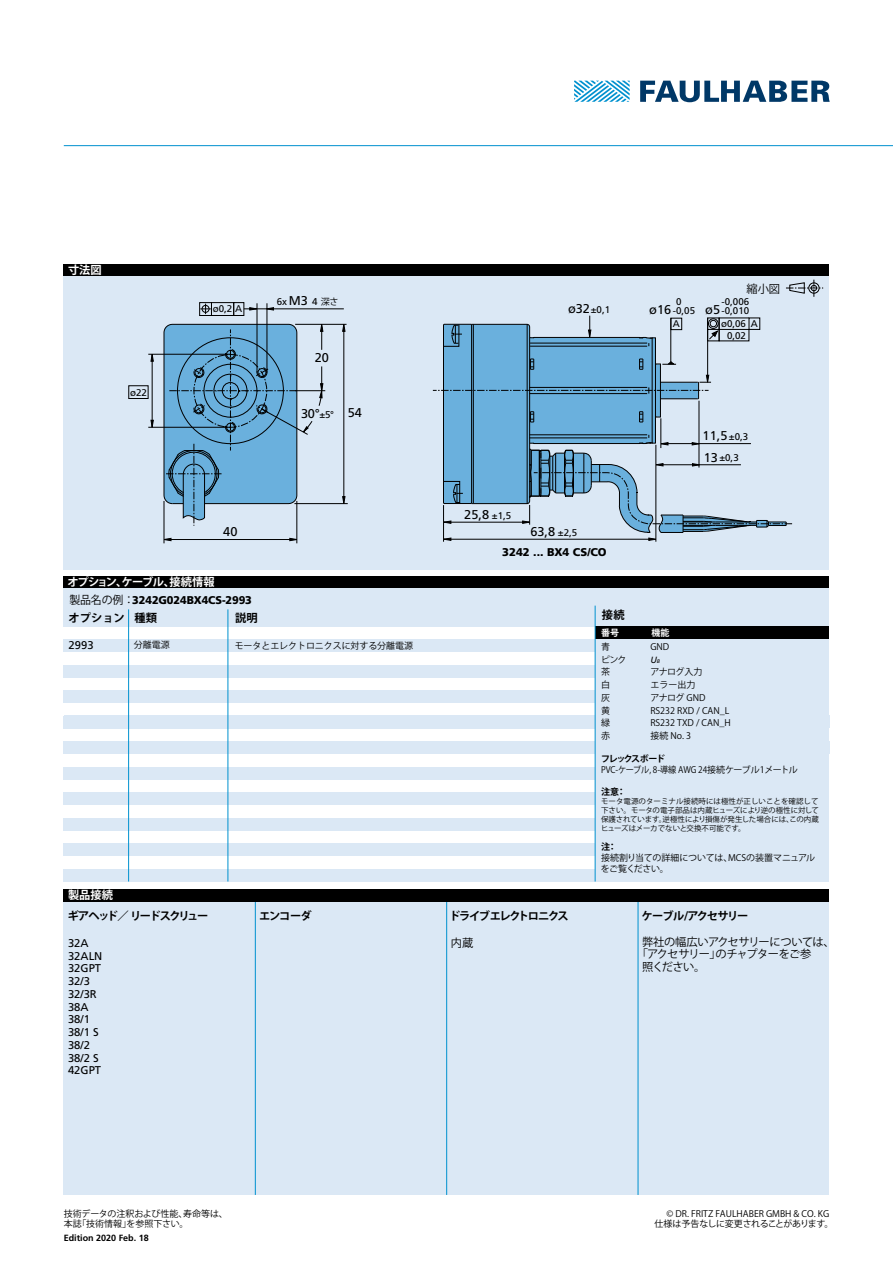
<style>
.page{position:relative;width:893px;height:1263px;background:#fff}
.page>*{position:absolute;margin:0;border:0;box-sizing:border-box;transform-origin:0 0}
.t1{font:12.75px "Frutiger LT";color:#000}
.t2{font:700 11.25px "Koz Go Pro";letter-spacing:-.11em;color:#000}
.t3{font:11.25px/12.8px "Frutiger LT";color:#000}
.t4{font:11.25px "Koz Go Pro";letter-spacing:-.03em;color:#000}
.t5{font:900 11.25px "Frutiger LT";letter-spacing:-.01em;color:#000}
.t6{font:11.25px "Koz Go Pro";letter-spacing:-.08em;color:#000}
.t7{font:700 11.25px "Koz Go Pro";letter-spacing:-.06em;color:#fff}
.t8{font:700 11.25px "Koz Go Pro";color:#fff}
.t9{font:9.75px/11.6px "Frutiger LT";color:#000}
.t10{font:9px/10.8px "Koz Go Pro";color:#000}
.t11{font:9px "Koz Go Pro";letter-spacing:-.02em;color:#000;scale:.91 1}
.t12{font:700 9px "Frutiger LT";color:#000}
.t13{font:700 9px "Koz Go Pro";letter-spacing:-.135em;color:#000}
.t14{font:700 9px "Koz Go Pro";color:#fff}
.t15{font:italic 9px "Frutiger LT";color:#000}
.t16{font:7.5px/9px "Koz Go Pro";color:#000;text-align:justify}
.s1{font-size:9.9px}
.s2{font-size:12.75px}
.s3{font-family:"Koz Go Pro";font-size:9px}
.s4{font-size:9.75px}
.s5{font-size:5.25px}
</style>
<div class="page">
<div style="left:64px;top:901px;width:765px;height:294px;background:#dbe8f5"></div>
<hr style="left:255px;top:901px;width:1px;height:294px;background:#0091cf">
<hr style="left:638px;top:901px;width:1px;height:294px;background:#0091cf">
<hr style="left:446px;top:901px;width:1px;height:294px;background:#0091cf">
<svg style="left:574px;top:81px;width:56px;height:21px"></svg>
<svg style="left:640px;top:81px;width:190px;height:21px"></svg>
<div style="left:64px;top:264px;width:765px;height:12px;background:#000"></div>
<div style="left:64px;top:889px;width:765px;height:12px;background:#000"></div>
<div style="left:64px;top:276px;width:765px;height:294px;background:#dbe8f5"></div>
<div style="left:64px;top:576px;width:765px;height:13px;background:#000"></div>
<hr style="left:64px;top:145px;width:829px;height:1px;background:#0091cf">
<svg style="left:786px;top:280px;width:37px;height:17px"></svg>
<div style="left:129px;top:386px;width:19px;height:13px;border:1px solid #000"></div>
<hr style="left:656px;top:445px;width:1px;height:97px;background:#000">
<hr style="left:443px;top:505px;width:1px;height:37px;background:#000">
<hr style="left:344px;top:327px;width:1px;height:173px;background:#000">
<hr style="left:294px;top:503px;width:54px;height:1px;background:#000">
<hr style="left:295px;top:324px;width:52px;height:1px;background:#000">
<svg style="left:342px;top:496px;width:3px;height:8px"></svg>
<svg style="left:342px;top:324px;width:3px;height:8px"></svg>
<hr style="left:164px;top:539px;width:133px;height:1px;background:#000">
<hr style="left:164px;top:501px;width:1px;height:42px;background:#000">
<hr style="left:297px;top:501px;width:1px;height:42px;background:#000">
<svg style="left:164px;top:538px;width:7px;height:3px"></svg>
<svg style="left:289px;top:538px;width:8px;height:3px"></svg>
<hr style="left:295px;top:390px;width:30px;height:1px;background:#000">
<hr style="left:152px;top:354px;width:1px;height:73px;background:#000">
<hr style="left:148px;top:427px;width:82px;height:1px;background:#000">
<hr style="left:148px;top:354px;width:82px;height:1px;background:#000">
<svg style="left:151px;top:420px;width:3px;height:8px"></svg>
<svg style="left:151px;top:354px;width:3px;height:8px"></svg>
<hr style="left:267px;top:303px;width:1px;height:69px;background:#000">
<hr style="left:257px;top:303px;width:1px;height:69px;background:#000">
<hr style="left:244px;top:309px;width:100px;height:1px;background:#000">
<svg style="left:249px;top:307px;width:25px;height:3px"></svg>
<div style="left:234px;top:302px;width:10px;height:14px;border:1px solid #000"></div>
<div style="left:211px;top:302px;width:23px;height:14px;border:1px solid #000"></div>
<svg style="left:201px;top:304px;width:9px;height:10px"></svg>
<div style="left:199px;top:302px;width:13px;height:14px;border:1px solid #000"></div>
<svg style="left:319px;top:366px;width:4px;height:40px"></svg>
<svg style="left:320px;top:324px;width:3px;height:26px"></svg>
<svg style="left:433px;top:316px;width:359px;height:225px"></svg>
<svg style="left:163px;top:324px;width:150px;height:202px"></svg>
<div style="left:194px;top:354px;width:73px;height:73px;border:1px dashed #000;border-radius:50%"></div>
<div style="left:64px;top:588px;width:765px;height:38px;background:#dbe8f5"></div>
<div style="left:64px;top:715px;width:765px;height:13px;background:#dbe8f5"></div>
<div style="left:64px;top:639px;width:765px;height:13px;background:#dbe8f5"></div>
<div style="left:64px;top:767px;width:765px;height:12px;background:#dbe8f5"></div>
<div style="left:64px;top:792px;width:765px;height:13px;background:#dbe8f5"></div>
<div style="left:64px;top:665px;width:765px;height:12px;background:#dbe8f5"></div>
<div style="left:64px;top:818px;width:765px;height:12px;background:#dbe8f5"></div>
<div style="left:64px;top:690px;width:765px;height:13px;background:#dbe8f5"></div>
<div style="left:64px;top:843px;width:765px;height:13px;background:#dbe8f5"></div>
<div style="left:64px;top:869px;width:765px;height:12px;background:#dbe8f5"></div>
<div style="left:64px;top:741px;width:765px;height:13px;background:#dbe8f5"></div>
<div style="left:595px;top:625px;width:234px;height:246px;background:#dbe8f5"></div>
<div style="left:595px;top:626px;width:234px;height:13px;background:#000"></div>
<hr style="left:228px;top:609px;width:1px;height:272px;background:#0091cf">
<hr style="left:128px;top:609px;width:1px;height:272px;background:#0091cf">
<hr style="left:595px;top:606px;width:1px;height:275px;background:#0091cf">
<p class="t8" style="left:68px;top:262px;width:35px">寸法図</p>
<p class="t9" style="left:130px;top:386px;width:18px">ø22</p>
<p class="t9" style="left:213px;top:303px;width:31px">ø0,2 <span class="s1">A</span></p>
<p class="t9" style="left:277px;top:296px;width:63px">6x <span class="s2">M3</span> <span class="s1">4</span> <span class="s3">深さ</span></p>
<h1 class="t1" style="left:315px;top:350px;width:16px">20</h1>
<h1 class="t1" style="left:301px;top:406px;width:35px">30°<span class="s4">±5°</span></h1>
<h1 class="t1" style="left:348px;top:405px;width:15px">54</h1>
<h1 class="t1" style="left:223px;top:524px;width:16px">40</h1>
<p class="t7" style="left:68px;top:575px;width:149px">オプション、ケーブル、接続情報</p>
<p class="t4" style="left:69px;top:592px;width:66px">製品名の例：</p>
<p class="t5" style="left:132px;top:593px;width:121px">3242G024BX4CS-2993</p>
<p class="t2" style="left:69px;top:611px;width:58px">オプション</p>
<p class="t3" style="left:69px;top:639px;width:27px">2993</p>
<p class="t2" style="left:135px;top:611px;width:24px">種類</p>
<p class="t2" style="left:235px;top:611px;width:24px">説明</p>
<p class="t10" style="left:134px;top:640px;width:37px">分離電源</p>
<p class="t10" style="left:235px;top:641px;width:180px">モータとエレクトロニクスに対する分離電源</p>
<p class="t9" style="left:676px;top:296px;width:7px">0</p>
<p class="t9" style="left:568px;top:304px;width:44px"><span class="s2">ø32</span>±0,1</p>
<p class="t9" style="left:649px;top:304px;width:47px"><span class="s2">ø16</span> -0,05</p>
<p class="t4" style="left:746px;top:281px;width:35px">縮小図</p>
<p class="t9" style="left:722px;top:296px;width:29px">-0,006</p>
<p class="t9" style="left:705px;top:304px;width:45px"><span class="s2">ø5</span>-0,010</p>
<p class="t9" style="left:673px;top:318px;width:9px">A</p>
<p class="t9" style="left:727px;top:318px;width:32px;text-indent:-6px">ø0,06 A<br>0,02</p>
<h1 class="t1" style="left:703px;top:428px;width:47px">11,5<span class="s4">±0,3</span></h1>
<h1 class="t1" style="left:464px;top:507px;width:48px">25,8 <span class="s4">±1,5</span></h1>
<h1 class="t1" style="left:530px;top:524px;width:48px">63,8 <span class="s4">±2,5</span></h1>
<p class="t5" style="left:502px;top:545px;width:106px">3242 ... BX4 CS/CO</p>
<p class="t9" style="left:704px;top:452px;width:36px"><span class="s2">13</span>±0,3</p>
<p class="t2" style="left:602px;top:607px;width:24px">接続</p>
<p class="t14" style="left:601px;top:627px;width:19px">番号</p>
<p class="t14" style="left:651px;top:627px;width:19px">機能</p>
<p class="t10" style="left:601px;top:641px;width:10px">青</p>
<p class="t10" style="left:650px;top:641px;width:20px">GND</p>
<p class="t10" style="left:601px;top:654px;width:27px">ピンク</p>
<p class="t15" style="left:650px;top:654px;width:11px">U<span class="s5">B</span></p>
<p class="t10" style="left:601px;top:667px;width:10px">茶</p>
<p class="t10" style="left:650px;top:667px;width:54px">アナログ入力</p>
<p class="t10" style="left:601px;top:680px;width:10px">白</p>
<p class="t10" style="left:650px;top:680px;width:46px">エラー出力</p>
<p class="t10" style="left:601px;top:692px;width:10px">灰</p>
<p class="t10" style="left:650px;top:692px;width:57px">アナログ GND</p>
<p class="t10" style="left:601px;top:705px;width:10px">黄</p>
<p class="t10" style="left:650px;top:705px;width:81px">RS232 RXD / CAN_L</p>
<p class="t10" style="left:601px;top:718px;width:10px">緑</p>
<p class="t10" style="left:650px;top:718px;width:82px">RS232 TXD / CAN_H</p>
<p class="t10" style="left:601px;top:731px;width:10px">赤</p>
<p class="t10" style="left:650px;top:731px;width:42px">接続 No. 3</p>
<p class="t13" style="left:601px;top:753px;width:66px">フレックスボード</p>
<p class="t11" style="left:601px;top:764px;width:218px">PVC-ケーブル, 8-導線 AWG 24接続ケーブル1メートル</p>
<p class="t13" style="left:601px;top:785px;width:26px">注意：</p>
<p class="t16" style="left:601px;top:796px;width:219px">モータ電源のターミナル接続時には極性が正しいことを確認して下さい。モータの電子部品は内蔵ヒューズにより逆の極性に対して保護されています。逆極性により損傷が発生した場合には、この内蔵ヒューズはメーカでないと交換不可能です。</p>
<p class="t13" style="left:601px;top:841px;width:17px">注：</p>
<p class="t10" style="left:601px;top:853px;width:216px">接続割り当ての詳細については、MCSの装置マニュアルをご覧ください。</p>
<p class="t8" style="left:68px;top:887px;width:46px">製品接続</p>
<p class="t2" style="left:68px;top:909px;width:142px">ギアヘッド／ リードスクリュー</p>
<p class="t3" style="left:68px;top:936px;width:36px">32A<br>32ALN<br>32GPT<br>32/3<br>32/3R<br>38A<br>38/1<br>38/1 S<br>38/2<br>38/2 S<br>42GPT</p>
<p class="t2" style="left:259px;top:909px;width:54px">エンコーダ</p>
<p class="t2" style="left:449px;top:909px;width:121px">ドライブエレクトロニクス</p>
<p class="t4" style="left:451px;top:936px;width:24px">内蔵</p>
<p class="t2" style="left:642px;top:909px;width:108px">ケーブル/アクセサリー</p>
<p class="t4" style="left:642px;top:934px;width:194px">弊社の幅広いアクセサリーについては、</p>
<p class="t6" style="left:637px;top:947px;width:176px">「アクセサリー」のチャプターをご参</p>
<p class="t4" style="left:642px;top:960px;width:65px">照ください。</p>
<p class="t10" style="left:64px;top:1208px;width:166px">技術データの注釈および性能、寿命等は、本誌「技術情報」を参照下さい。</p>
<p class="t10" style="left:654px;top:1208px;width:181px;text-indent:12px">© DR. FRITZ FAULHABER GMBH &amp; CO. KG仕様は予告なしに変更されることがあります。</p>
<p class="t12" style="left:64px;top:1233px;width:87px">Edition 2020 Feb. 18</p>
</div>
